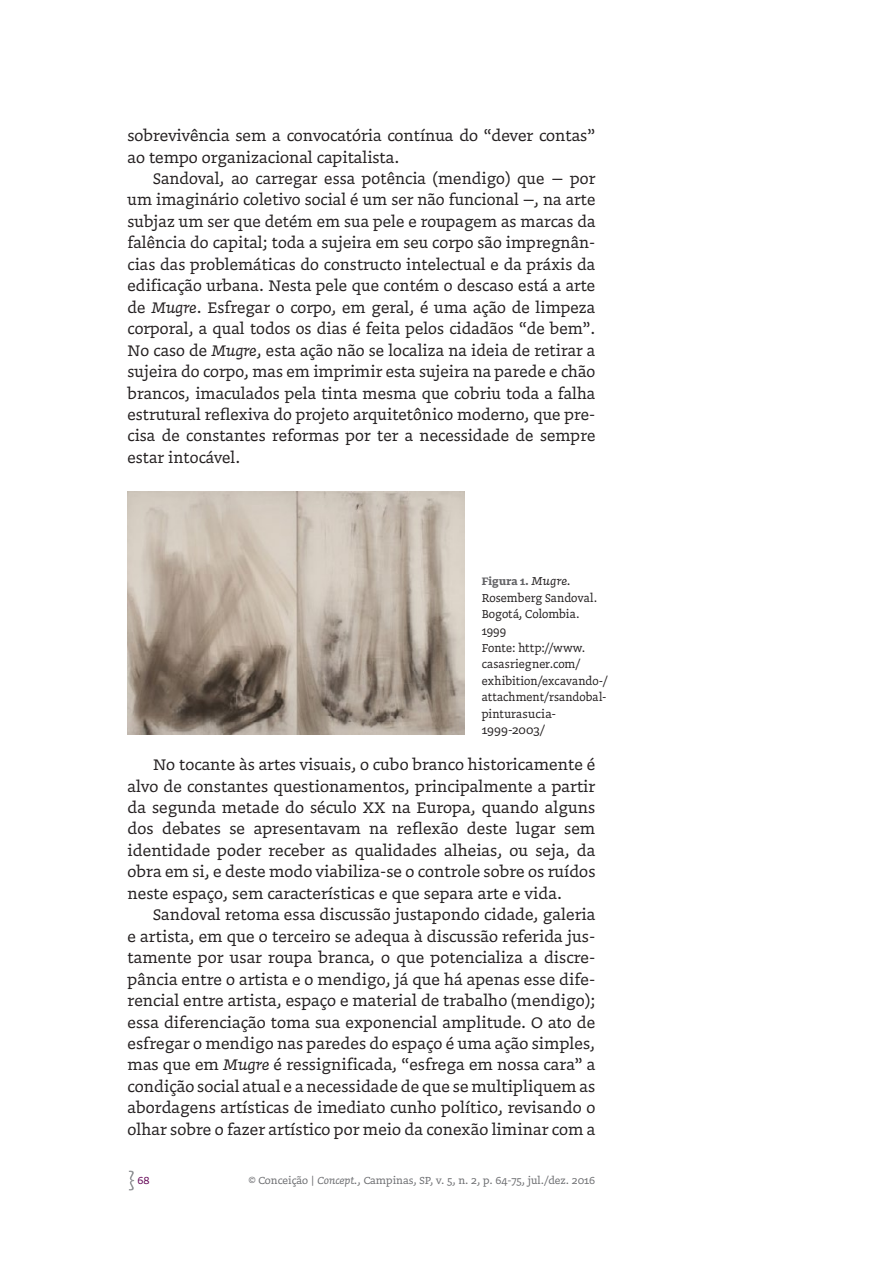
<style>
.page{position:relative;width:893px;height:1263px;background:#fff}
.page>*{position:absolute;margin:0;border:0;box-sizing:border-box;transform-origin:0 0}
.t1{font:18px/21.5px "Doko";letter-spacing:.005em;color:#231f20;text-align:justify}
.Legenda-fotos{font:13.5px/16.5px "Doko";letter-spacing:.005em;color:#231f20;scale:.94 1}
.Legenda-fotos-2{font:700 12.75px "Doko";letter-spacing:.02em;color:#636366}
.t2{font:12px "Doko";color:#6c6d70}
.t3{font:12px "Doko";color:#610053}
.s1{font-style:italic}
.s2{font-weight:400;font-style:italic;font-size:13.5px;color:#231f20}
.s3{font-weight:400;font-size:13.5px;color:#231f20}
.s4{font-size:10.5px}
</style>
<div class="page">
<svg style="left:129px;top:1170px;width:6px;height:21px"></svg>
<img style="left:128px;top:491px;width:337px;height:243px">
<p class="t1" style="left:128px;top:124px;width:469px">sobrevivência sem a convocatória contínua do “dever contas” ao tempo organizacional capitalista.</p>
<p class="t1" style="left:128px;top:167px;width:469px;text-indent:26px">Sandoval, ao carregar essa potência (mendigo) que – por um imaginário coletivo social é um ser não funcional –, na arte subjaz um ser que detém em sua pele e roupagem as marcas da falência do capital; toda a sujeira em seu corpo são impregnân&shy;cias das problemáticas do constructo intelectual e da práxis da edificação urbana. Nesta pele que contém o descaso está a arte de <span class="s1">Mugre</span>. Esfregar o corpo, em geral, é uma ação de limpeza corporal, a qual todos os dias é feita pelos cidadãos “de bem”.<br>No caso de <span class="s1">Mugre</span>, esta ação não se localiza na ideia de retirar a sujeira do corpo, mas em imprimir esta sujeira na parede e chão brancos, imaculados pela tinta mesma que cobriu toda a falha estrutural reflexiva do projeto arquitetônico moderno, que pre&shy;cisa de constantes reformas por ter a necessidade de sempre estar intocável.</p>
<p class="Legenda-fotos-2" style="left:482px;top:573px;width:90px">Figura 1. <span class="s2">Mugre</span><span class="s3">.</span></p>
<p class="Legenda-fotos" style="left:482px;top:589px;width:135px">Rosemberg Sandoval.<br>Bogotá, Colombia.<br>1999<br>Fonte: http://www. casasriegner.com/ exhibition/excavando-/ attachment/rsandobal&shy;pinturasucia-<br>1999-2003/</p>
<p class="t1" style="left:128px;top:753px;width:469px;text-indent:26px">No tocante às artes visuais, o cubo branco historicamente é alvo de constantes questionamentos, principalmente a partir da segunda metade do século XX na Europa, quando alguns dos debates se apresentavam na reflexão deste lugar sem identidade poder receber as qualidades alheias, ou seja, da obra em si, e deste modo viabiliza-se o controle sobre os ruídos neste espaço, sem características e que separa arte e vida.</p>
<p class="t1" style="left:128px;top:904px;width:469px;text-indent:26px">Sandoval retoma essa discussão justapondo cidade, galeria e artista, em que o terceiro se adequa à discussão referida jus&shy;tamente por usar roupa branca, o que potencializa a discre&shy;pância entre o artista e o mendigo, já que há apenas esse dife&shy;rencial entre artista, espaço e material de trabalho (mendigo); essa diferenciação toma sua exponencial amplitude. O ato de esfregar o mendigo nas paredes do espaço é uma ação simples, mas que em <span class="s1">Mugre</span> é ressignificada, “esfrega em nossa cara” a condição social atual e a necessidade de que se multipliquem as abordagens artísticas de imediato cunho político, revisando o olhar sobre o fazer artístico por meio da conexão liminar com a</p>
<p class="t3" style="left:137px;top:1173px;width:14px">68</p>
<p class="t2" style="left:248px;top:1173px;width:349px"><span class="s4">©</span> Conceição | <span class="s1">Concept.</span>, Campinas, SP, v. 5, n. 2, p. 64-75, jul./dez. 2016</p>
</div>
